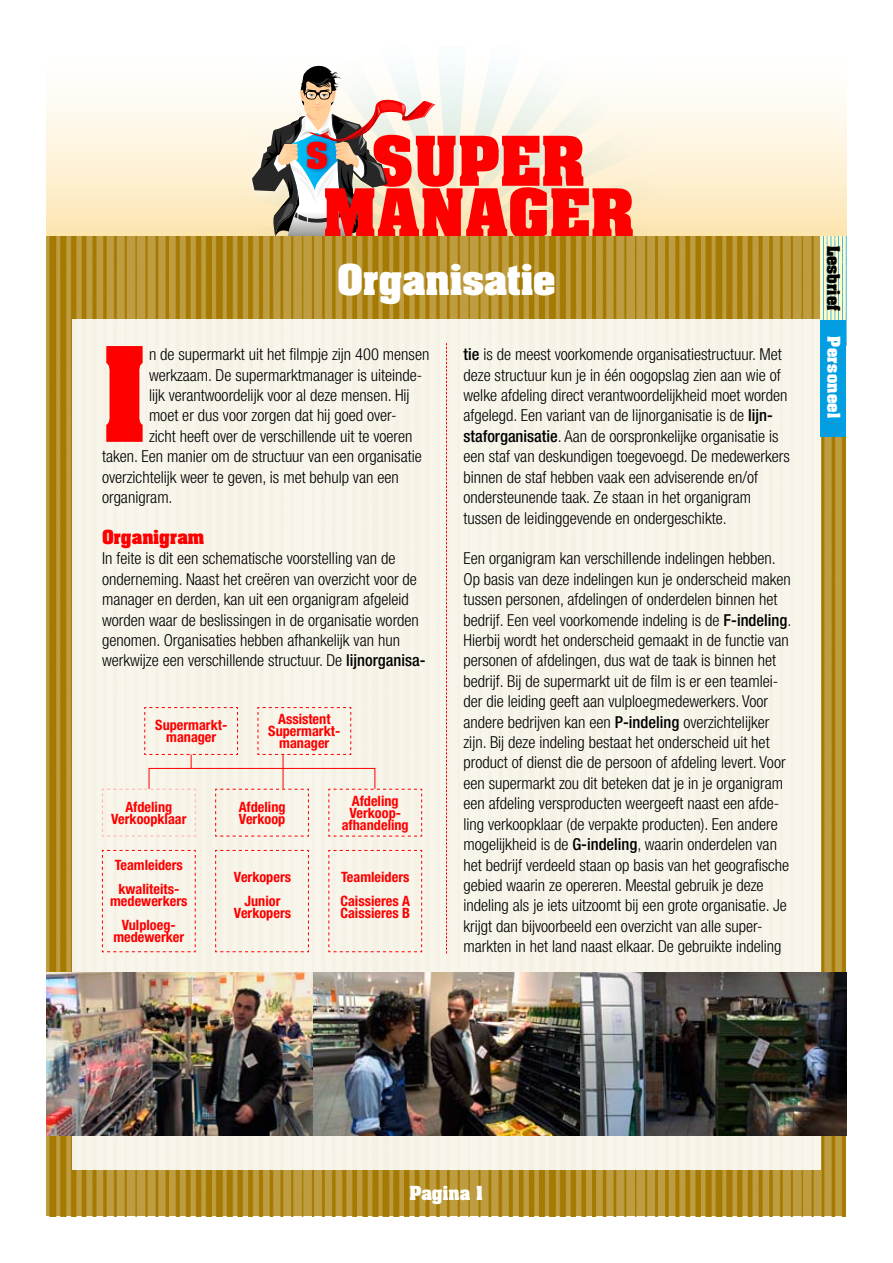
<style>
.page{position:relative;width:893px;height:1263px;background:#fff}
.page>*{position:absolute;margin:0;border:0;box-sizing:border-box;transform-origin:0 0}
.t1{font:700 111.75px "Aachen Std";color:#fd0000}
.t2{font:700 36.15px "Aachen Std";color:#fff}
.t3{font:300 condensed 16.5px/20.4px "Helvetica Neue LT Std";color:#000}
.t4{font:700 16.5px "Aachen Std";color:#fd0000}
.t5{font:700 16.5px "Aachen Std";color:#fff}
.t6{font:700 15px "Aachen Std";letter-spacing:.02em;color:#fff}
.t7{font:700 15px "Aachen Std";color:#000}
.t8{font:700 condensed 14.25px/12px "Helvetica Neue LT Std";color:#fd0000;text-align:center}
.s1{font-weight:500}
</style>
<div class="page">
<div style="left:47px;top:47px;width:799px;height:190px;background:linear-gradient(to bottom,#fff,#fde7b5)"></div>
<div style="left:236px;top:112px;width:69px;height:92px;background:#fff;opacity:.75"></div>
<svg style="left:247px;top:47px;width:411px;height:190px"></svg>
<svg style="left:249px;top:65px;width:384px;height:172px"></svg>
<img style="left:47px;top:237px;width:799px;height:979px">
<div style="left:72px;top:319px;width:748px;height:850px;background:#f8f4eb"></div>
<img style="left:820px;top:237px;width:26px;height:83px">
<div style="left:820px;top:320px;width:26px;height:117px;background:#009ee3"></div>
<svg style="left:446px;top:343px;width:1px;height:610px"></svg>
<img style="left:313px;top:972px;width:267px;height:164px">
<img style="left:47px;top:972px;width:266px;height:164px">
<img style="left:580px;top:972px;width:266px;height:164px">
<svg style="left:102px;top:850px;width:94px;height:102px"></svg>
<svg style="left:328px;top:850px;width:94px;height:102px"></svg>
<svg style="left:215px;top:850px;width:94px;height:102px"></svg>
<svg style="left:102px;top:707px;width:320px;height:130px"></svg>
<hr style="left:283px;top:754px;width:1px;height:35px;background:#fd0000">
<h2 class="t2" style="left:337px;top:254px;width:220px">Organisatie</h2>
<h1 class="t1" style="left:102px;top:314px;width:46px">I</h1>
<p class="t3" style="left:149px;top:344px;width:282px">n de supermarkt uit het filmpje zijn 400 mensen</p>
<p class="t3" style="left:149px;top:364px;width:275px">werkzaam. De supermarktmanager is uiteinde-</p>
<p class="t3" style="left:149px;top:385px;width:262px">lijk verantwoordelijk voor al deze mensen. Hij</p>
<p class="t3" style="left:149px;top:405px;width:249px">moet er dus voor zorgen dat hij goed over-</p>
<p class="t3" style="left:149px;top:426px;width:265px">zicht heeft over de verschillende uit te voeren</p>
<p class="t3" style="left:102px;top:446px;width:321px">taken. Een manier om de structuur van een organisatie</p>
<p class="t3" style="left:102px;top:466px;width:298px">overzichtelijk weer te geven, is met behulp van een</p>
<p class="t3" style="left:102px;top:487px;width:72px">organigram.</p>
<p class="t4" style="left:102px;top:525px;width:104px">Organigram</p>
<p class="t3" style="left:102px;top:548px;width:325px">In feite is dit een schematische voorstelling van de onderneming. Naast het creëren van overzicht voor de manager en derden, kan uit een organigram afgeleid worden waar de beslissingen in de organisatie worden genomen. Organisaties hebben afhankelijk van hun werkwijze een verschillende structuur. De <span class="s1">lijnorganisa-</span></p>
<p class="t8" style="left:155px;top:719px;width:74px">Supermarkt&shy;manager</p>
<p class="t8" style="left:268px;top:713px;width:74px">Assistent<br>Supermarkt&shy;manager</p>
<p class="t8" style="left:111px;top:800px;width:77px">Afdeling<br>Verkoopklaar</p>
<p class="t8" style="left:239px;top:800px;width:48px;text-align:left">Afdeling<br>Verkoop</p>
<p class="t8" style="left:342px;top:794px;width:68px">Afdeling<br>Verkoop&shy;afhandeling</p>
<p class="t8" style="left:115px;top:852px;width:70px;line-height:24px;text-align:left">Teamleiders kwaliteits-</p>
<p class="t8" style="left:110px;top:888px;width:79px;line-height:24px">medewerkers<br>Vulploeg-</p>
<p class="t8" style="left:113px;top:930px;width:72px">medewerker</p>
<p class="t8" style="left:340px;top:865px;width:71px;line-height:24px;text-align:left">Teamleiders<br>Caissieres A</p>
<p class="t8" style="left:340px;top:907px;width:71px">Caissieres B</p>
<p class="t8" style="left:234px;top:865px;width:59px;line-height:24px">Verkopers<br>Junior</p>
<p class="t8" style="left:234px;top:907px;width:59px">Verkopers</p>
<p class="t3" style="left:463px;top:344px;width:328px"><span class="s1">tie</span> is de meest voorkomende organisatiestructuur. Met deze structuur kun je in één oogopslag zien aan wie of welke afdeling direct verantwoordelijkheid moet worden afgelegd. Een variant van de lijnorganisatie is de <span class="s1">lijn&shy;staforganisatie</span>. Aan de oorspronkelijke organisatie is een staf van deskundigen toegevoegd. De medewerkers binnen de staf hebben vaak een adviserende en/of ondersteunende taak. Ze staan in het organigram tussen de leidinggevende en ondergeschikte.</p>
<p class="t3" style="left:463px;top:548px;width:329px">Een organigram kan verschillende indelingen hebben.<br>Op basis van deze indelingen kun je onderscheid maken tussen personen, afdelingen of onderdelen binnen het bedrijf. Een veel voorkomende indeling is de <span class="s1">F-indeling</span>.<br>Hierbij wordt het onderscheid gemaakt in de functie van personen of afdelingen, dus wat de taak is binnen het bedrijf. Bij de supermarkt uit de film is er een teamlei&shy;der die leiding geeft aan vulploegmedewerkers. Voor andere bedrijven kan een <span class="s1">P-indeling</span> overzichtelijker zijn. Bij deze indeling bestaat het onderscheid uit het product of dienst die de persoon of afdeling levert. Voor een supermarkt zou dit beteken dat je in je organigram een afdeling versproducten weergeeft naast een afde&shy;ling verkoopklaar (de verpakte producten). Een andere mogelijkheid is de <span class="s1">G-indeling</span>, waarin onderdelen van het bedrijf verdeeld staan op basis van het geografische gebied waarin ze opereren. Meestal gebruik je deze indeling als je iets uitzoomt bij een grote organisatie. Je krijgt dan bijvoorbeeld een overzicht van alle super&shy;markten in het land naast elkaar. De gebruikte indeling</p>
<p class="t7" style="left:844px;top:246px;width:67px;rotate:90deg">Lesbrief</p>
<p class="t6" style="left:845px;top:336px;width:83px;rotate:90deg">Personeel</p>
<p class="t5" style="left:409px;top:1181px;width:75px">Pagina 1</p>
</div>
